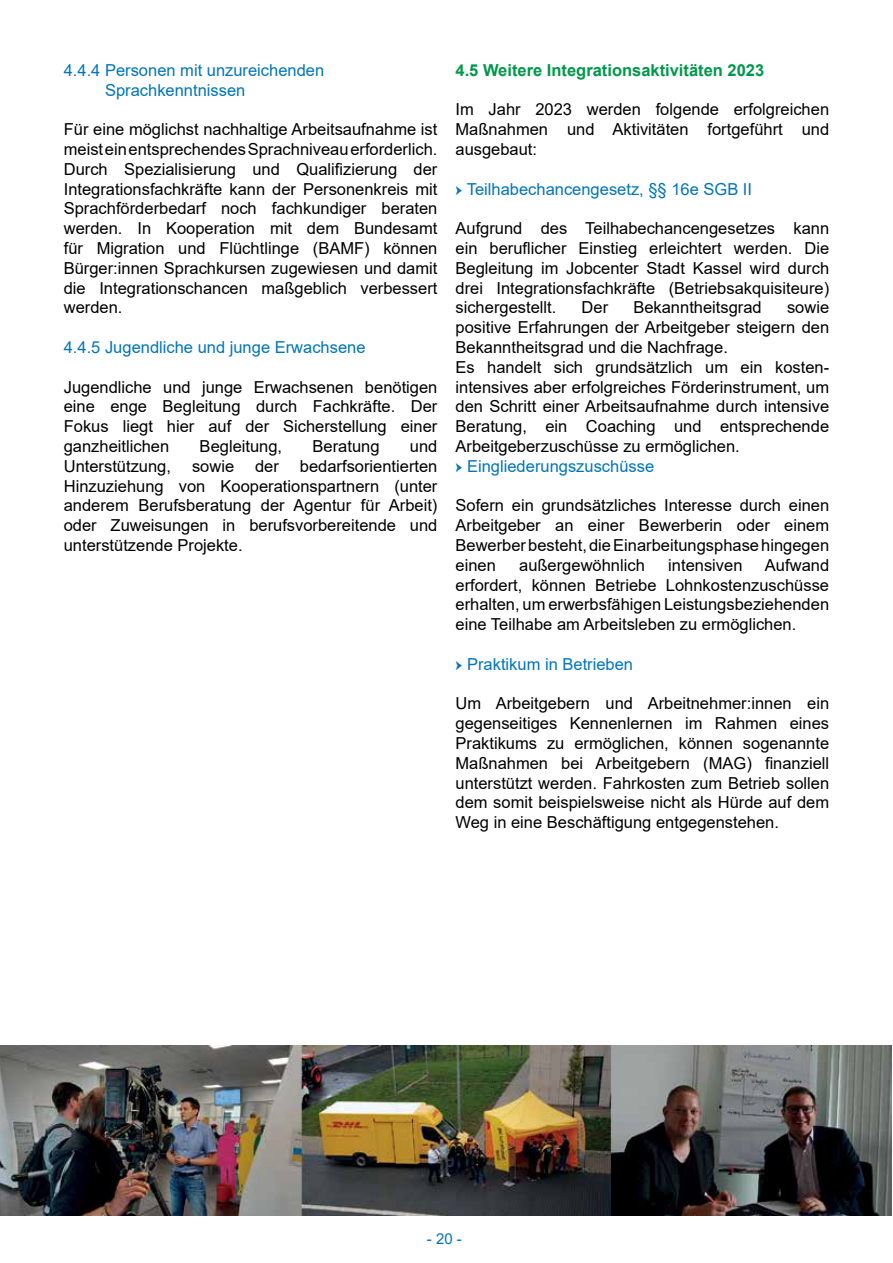
<style>
.page{position:relative;width:893px;height:1263px;background:#fff}
.page>*{position:absolute;margin:0;border:0;box-sizing:border-box;transform-origin:0 0}
.t1{font:16.5px/19.8px "Arial";color:#000;text-align:justify}
.t2{font:16.5px/19.8px "Arial";color:#0075ba}
.t3{font:700 16.5px "Arial";color:#00984a}
.t4{font:15px "Arial";color:#0075ba}
.s1{font-family:"Minion Pro"}
</style>
<div class="page">
<img style="left:0;top:1045px;width:891px;height:170px">
<p class="t2" style="left:105px;top:60px;width:221px;text-indent:-41px">4.4.4 Personen mit unzureichenden<br>Sprachkenntnissen</p>
<p class="t1" style="left:64px;top:119px;width:375px">Für eine möglichst nachhaltige Arbeitsaufnahme ist meist ein entsprechendes Sprachniveau erforderlich.<br>Durch Spezialisierung und Qualifizierung der Integrationsfachkräfte kann der Personenkreis mit Sprachförderbedarf noch fachkundiger beraten werden. In Kooperation mit dem Bundesamt für Migration und Flüchtlinge (BAMF) können Bürger:innen Sprachkursen zugewiesen und damit die Integrationschancen maßgeblich verbessert werden.</p>
<p class="t2" style="left:64px;top:337px;width:303px">4.4.5 Jugendliche und junge Erwachsene</p>
<p class="t1" style="left:64px;top:377px;width:375px">Jugendliche und junge Erwachsenen benötigen eine enge Begleitung durch Fachkräfte. Der Fokus liegt hier auf der Sicherstellung einer ganzheitlichen</p>
<p class="t1" style="left:200px;top:436px;width:84px">Begleitung,</p>
<p class="t1" style="left:313px;top:436px;width:68px">Beratung</p>
<p class="t1" style="left:410px;top:436px;width:29px">und</p>
<p class="t1" style="left:64px;top:456px;width:375px;text-indent:236px">bedarfsorientierten Hinzuziehung von Kooperationspartnern (unter anderem Berufsberatung der Agentur für Arbeit) oder Zuweisungen in berufsvorbereitende und unterstützende Projekte.</p>
<p class="t1" style="left:64px;top:456px;width:109px">Unterstützung,</p>
<p class="t1" style="left:192px;top:456px;width:44px">sowie</p>
<p class="t1" style="left:255px;top:456px;width:25px">der</p>
<p class="t3" style="left:455px;top:58px;width:310px">4.5 Weitere Integrationsaktivitäten 2023</p>
<p class="t1" style="left:455px;top:100px;width:375px">Im Jahr 2023 werden folgende erfolgreichen Maßnahmen und Aktivitäten fortgeführt und ausgebaut:</p>
<p class="t2" style="left:455px;top:179px;width:298px"><span class="s1">→</span> Teilhabechancengesetz, §§ 16e SGB II</p>
<p class="t1" style="left:455px;top:218px;width:375px">Aufgrund des Teilhabechancengesetzes kann ein beruflicher Einstieg erleichtert werden. Die Begleitung im Jobcenter Stadt Kassel wird durch drei Integrationsfachkräfte (Betriebsakquisiteure) sichergestellt.</p>
<p class="t1" style="left:455px;top:298px;width:375px;text-align:left;text-indent:331px">sowie positive Erfahrungen der Arbeitgeber steigern den Bekanntheitsgrad und die Nachfrage.<br>Es handelt sich grundsätzlich um ein kosten&shy;intensives aber erfolgreiches Förderinstrument, um den Schritt einer Arbeitsaufnahme durch intensive Beratung, ein Coaching und entsprechende Arbeitgeberzuschüsse zu ermöglichen.</p>
<p class="t2" style="left:455px;top:456px;width:200px"><span class="s1">→</span> Eingliederungszuschüsse</p>
<p class="t1" style="left:455px;top:496px;width:375px">Sofern ein grundsätzliches Interesse durch einen Arbeitgeber an einer Bewerberin oder einem Bewerber besteht, die Einarbeitungsphase hingegen einen</p>
<p class="t1" style="left:582px;top:298px;width:28px">Der</p>
<p class="t1" style="left:633px;top:298px;width:130px">Bekanntheitsgrad</p>
<p class="t1" style="left:455px;top:555px;width:375px;text-indent:309px">Aufwand erfordert, können Betriebe Lohnkostenzuschüsse erhalten, um erwerbsfähigen Leistungsbeziehenden eine Teilhabe am Arbeitsleben zu ermöglichen.</p>
<p class="t2" style="left:455px;top:654px;width:179px"><span class="s1">→</span> Praktikum in Betrieben</p>
<p class="t1" style="left:455px;top:694px;width:375px">Um Arbeitgebern und Arbeitnehmer:innen ein gegenseitiges Kennenlernen im Rahmen eines Praktikums zu ermöglichen, können sogenannte Maßnahmen bei Arbeitgebern (MAG) finanziell unterstützt werden. Fahrkosten zum Betrieb sollen dem somit beispielsweise nicht als Hürde auf dem Weg in eine Beschäftigung entgegenstehen.</p>
<p class="t1" style="left:519px;top:555px;width:127px">außergewöhnlich</p>
<p class="t1" style="left:668px;top:555px;width:76px">intensiven</p>
<p class="t4" style="left:427px;top:1228px;width:37px">- 20 -</p>
</div>
